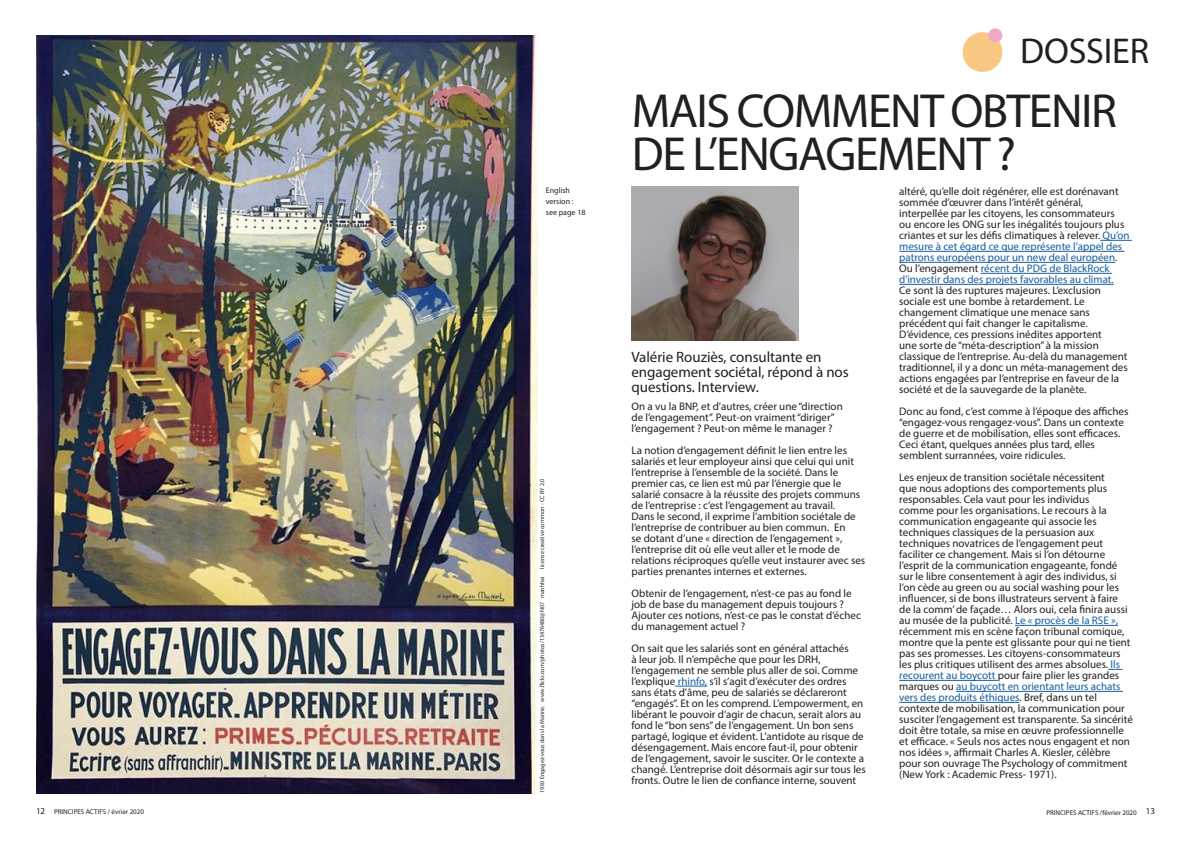
<style>
.page{position:relative;width:1191px;height:842px;background:#fff}
.page>*{position:absolute;margin:0;border:0;box-sizing:border-box;transform-origin:0 0}
.t1{font:48px/43px "Myriad Pro";letter-spacing:-.03em;color:#231f20}
.t2{font:36px "Myriad Pro";letter-spacing:-.005em;color:#231f20}
.t3{font:15px/15px "Myriad Pro";letter-spacing:-.005em;color:#231f20}
.t4{font:11px/11px "Myriad Pro";color:#231f20}
.t5{font:8px/11px "Myriad Pro";color:#231f20}
.t6{font:7px "Myriad Pro";color:#231f20}
.t7{font:6px "Myriad Pro";color:#231f20}
.s1{color:#175d9e}
.s2{font-size:9px}
</style>
<div class="page">
<div style="left:962px;top:32px;width:40px;height:40px;background:#f8c782;border-radius:50%"></div>
<div style="left:988px;top:28px;width:14px;height:15px;background:#f3a8c6;border-radius:50%"></div>
<img style="left:631px;top:187px;width:167px;height:153px">
<hr style="left:675px;top:686px;width:32px;height:1px;background:#175d9e">
<hr style="left:1100px;top:240px;width:32px;height:1px;background:#175d9e">
<hr style="left:899px;top:251px;width:225px;height:1px;background:#175d9e">
<hr style="left:899px;top:262px;width:216px;height:1px;background:#175d9e">
<hr style="left:980px;top:273px;width:131px;height:1px;background:#175d9e">
<hr style="left:899px;top:284px;width:214px;height:1px;background:#175d9e">
<hr style="left:1015px;top:625px;width:103px;height:1px;background:#175d9e">
<svg style="left:1108px;top:669px;width:14px;height:1px"></svg>
<hr style="left:899px;top:680px;width:98px;height:1px;background:#175d9e">
<hr style="left:956px;top:691px;width:166px;height:1px;background:#175d9e">
<hr style="left:899px;top:702px;width:120px;height:1px;background:#175d9e">
<img style="left:36px;top:36px;width:501px;height:758px">
<h2 class="t2" style="left:1020px;top:29px;width:130px">DOSSIER</h2>
<p class="t5" style="left:546px;top:185px;width:41px">English version : see page 18</p>
<p class="t7" style="left:538px;top:569px;width:91px;rotate:-90deg">license creative common - CC BY 2.0</p>
<p class="t7" style="left:538px;top:793px;width:218px;rotate:-90deg">1930 Engagez-vous dans la Marine. www.flickr.com/photos/13476480@N07 manhhai</p>
<h1 class="t1" style="left:632px;top:89px;width:486px">MAIS COMMENT OBTENIR<br>DE L’ENGAGEMENT ?</h1>
<h3 class="t3" style="left:631px;top:349px;width:219px">Valérie Rouziès, consultante en engagement sociétal, répond à nos questions. Interview.</h3>
<p class="t4" style="left:631px;top:401px;width:213px">On a vu la BNP, et d’autres, créer une “direction de l’engagement”. Peut-on vraiment “diriger” l’engagement ? Peut-on même le manager ?</p>
<p class="t4" style="left:631px;top:445px;width:235px">La notion d’engagement définit le lien entre les salariés et leur employeur ainsi que celui qui unit l’entreprise à l’ensemble de la société. Dans le premier cas, ce lien est mû par l’énergie que le salarié consacre à la réussite des projets communs de l’entreprise : c’est l’engagement au travail.<br>Dans le second, il exprime l’ambition sociétale de l’entreprise de contribuer au bien commun. En<br>se dotant d’une « direction de l’engagement », l’entreprise dit où elle veut aller et le mode de relations réciproques qu’elle veut instaurer avec ses parties prenantes internes et externes.</p>
<p class="t4" style="left:631px;top:588px;width:231px">Obtenir de l’engagement, n’est-ce pas au fond le job de base du management depuis toujours ?<br>Ajouter ces notions, n’est-ce pas le constat d’échec du management actuel ?</p>
<p class="t4" style="left:631px;top:643px;width:236px">On sait que les salariés sont en général attachés<br>à leur job. Il n’empêche que pour les DRH, l’engagement ne semble plus aller de soi. Comme l’explique <span class="s1">rhinfo,</span> s’il s’agit d’exécuter des ordres sans états d’âme, peu de salariés se déclareront “engagés”. Et on les comprend. L’empowerment, en libérant le pouvoir d’agir de chacun, serait alors au fond le “bon sens” de l’engagement. Un bon sens partagé, logique et évident. L’antidote au risque de désengagement. Mais encore faut-il, pour obtenir de l’engagement, savoir le susciter. Or le contexte a changé. L’entreprise doit désormais agir sur tous les fronts. Outre le lien de confiance interne, souvent</p>
<p class="t4" style="left:899px;top:186px;width:232px">altéré, qu’elle doit régénérer, elle est dorénavant sommée d’œuvrer dans l’intérêt général, interpellée par les citoyens, les consommateurs<br>ou encore les ONG sur les inégalités toujours plus criantes et sur les défis climatiques à relever. <span class="s1">Qu’on mesure à cet égard ce que représente l’appel des patrons européens pour un new deal européen</span>.<br>Ou l’engagement <span class="s1">récent du PDG de BlackRock d’investir dans des projets favorables au climat.</span></p>
<p class="t4" style="left:899px;top:285px;width:230px">Ce sont là des ruptures majeures. L’exclusion sociale est une bombe à retardement. Le changement climatique une menace sans précédent qui fait changer le capitalisme.<br>D’évidence, ces pressions inédites apportent<br>une sorte de “méta-description” à la mission classique de l’entreprise. Au-delà du management traditionnel, il y a donc un méta-management des actions engagées par l’entreprise en faveur de la société et de la sauvegarde de la planète.</p>
<p class="t4" style="left:899px;top:406px;width:231px">Donc au fond, c’est comme à l’époque des affiches “engagez-vous rengagez-vous”. Dans un contexte de guerre et de mobilisation, elles sont efficaces.<br>Ceci étant, quelques années plus tard, elles semblent surrannées, voire ridicules.</p>
<p class="t4" style="left:899px;top:472px;width:235px">Les enjeux de transition sociétale nécessitent<br>que nous adoptions des comportements plus responsables. Cela vaut pour les individus<br>comme pour les organisations. Le recours à la communication engageante qui associe les techniques classiques de la persuasion aux techniques novatrices de l’engagement peut faciliter ce changement. Mais si l’on détourne l’esprit de la communication engageante, fondé sur le libre consentement à agir des individus, si l’on cède au green ou au social washing pour les influencer, si de bons illustrateurs servent à faire<br>de la comm’ de façade… Alors oui, cela finira aussi au musée de la publicité. <span class="s1">Le « procès de la RSE », </span>récemment mis en scène façon tribunal comique, montre que la pente est glissante pour qui ne tient pas ses promesses. Les citoyens-consommateurs les plus critiques utilisent des armes absolues. <span class="s1">Ils recourent au boycott</span> pour faire plier les grandes marques ou <span class="s1">au buycott en orientant leurs achats vers des produits éthiques</span>. Bref, dans un tel contexte de mobilisation, la communication pour susciter l’engagement est transparente. Sa sincérité doit être totale, sa mise en œuvre professionnelle et efficace. « Seuls nos actes nous engagent et non nos idées », affirmait Charles A. Kiesler, célèbre pour son ouvrage The Psychology of commitment (New York : Academic Press- 1971).</p>
<p class="t6" style="left:36px;top:807px;width:110px"><span class="s2">12</span> PRINCIPES ACTIFS / évrier 2020</p>
<p class="t6" style="left:1046px;top:808px;width:110px">PRINCIPES ACTIFS /février 2020 <span class="s2">13</span></p>
</div>
